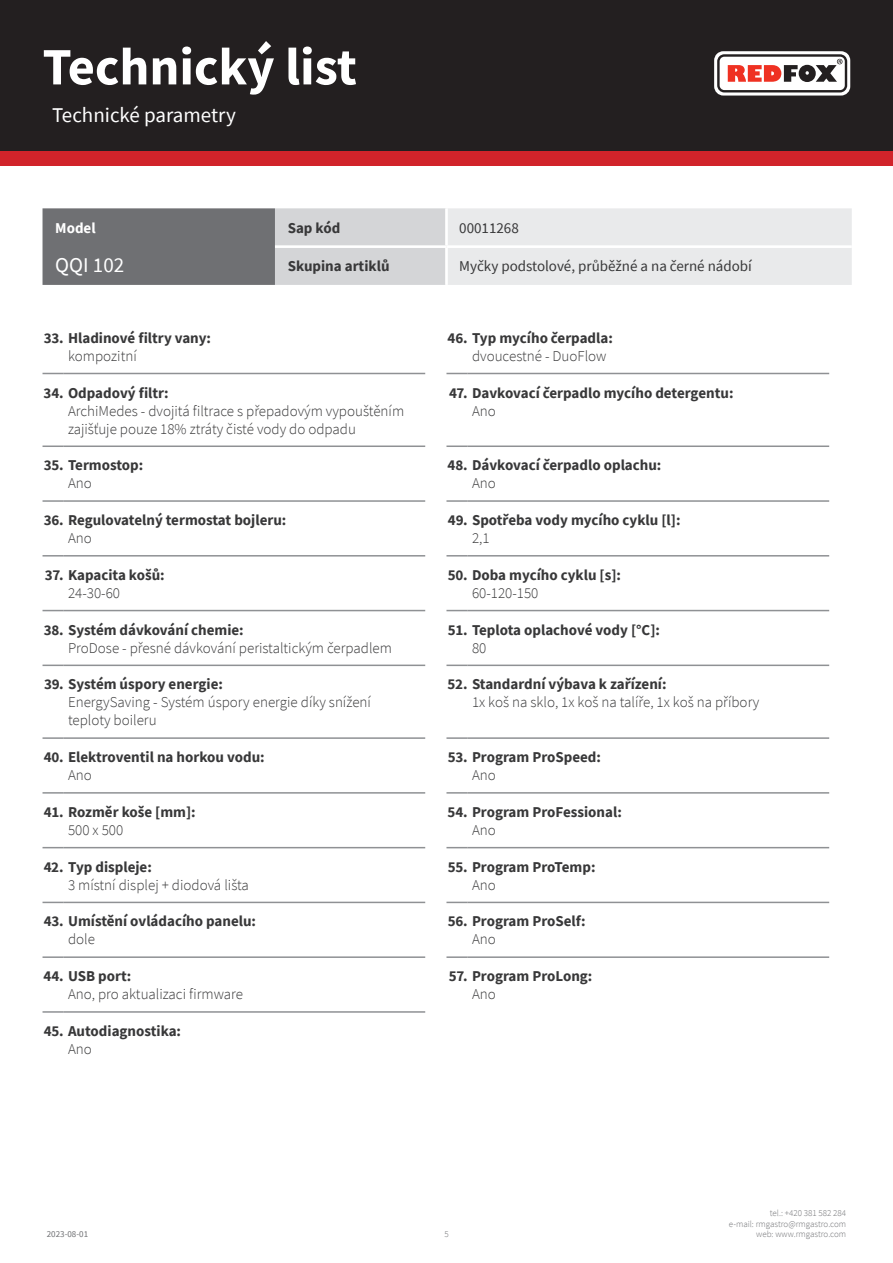
<style>
.page{position:relative;width:893px;height:1263px;background:#fff}
.page>*{position:absolute;margin:0;border:0;box-sizing:border-box;transform-origin:0 0}
.t1{font:700 52.5px "Source Sans Pro";color:#fff}
.kapitola{font:21px "Source Sans Pro";color:#fff}
.tabulka_-_headline{font:21px "Source Sans Pro";color:#fff}
.WebTechnicalNr{font:700 15px "Source Sans Pro";color:#383839}
.WebTechnicalValue{font:300 15px/18px "Source Sans Pro";color:#383839}
.tabulka_-_text{font:15px "Source Sans Pro";color:#383839}
.tabulka_-_text-2{font:700 15px "Source Sans Pro";color:#383839}
.tabulka_-_text-3{font:700 15px "Source Sans Pro";color:#fff}
.t2{font:300 9px/10.8px "Source Sans Pro";color:#6f7073;text-align:right}
.t3{font:9px "Source Sans Pro";color:#6f7073}
</style>
<div class="page">
<div style="left:0;top:0;width:893px;height:166px;background:#d1232a"></div>
<div style="left:0;top:0;width:893px;height:151px;background:#231f20"></div>
<svg style="left:714px;top:51px;width:136px;height:45px"></svg>
<hr style="left:64px;top:373px;width:361px;height:1px;background:#8f9194">
<hr style="left:468px;top:373px;width:361px;height:1px;background:#8f9194">
<hr style="left:64px;top:445px;width:361px;height:2px;background:#8f9194">
<hr style="left:468px;top:445px;width:361px;height:2px;background:#8f9194">
<hr style="left:64px;top:500px;width:361px;height:2px;background:#8f9194">
<hr style="left:64px;top:555px;width:361px;height:1px;background:#8f9194">
<hr style="left:64px;top:610px;width:361px;height:1px;background:#8f9194">
<hr style="left:64px;top:665px;width:361px;height:1px;background:#8f9194">
<hr style="left:64px;top:737px;width:361px;height:2px;background:#8f9194">
<hr style="left:64px;top:792px;width:361px;height:2px;background:#8f9194">
<hr style="left:64px;top:847px;width:361px;height:1px;background:#8f9194">
<hr style="left:64px;top:902px;width:361px;height:1px;background:#8f9194">
<hr style="left:64px;top:956px;width:361px;height:2px;background:#8f9194">
<hr style="left:64px;top:1011px;width:361px;height:2px;background:#8f9194">
<hr style="left:468px;top:500px;width:361px;height:2px;background:#8f9194">
<hr style="left:468px;top:555px;width:361px;height:1px;background:#8f9194">
<hr style="left:468px;top:610px;width:361px;height:1px;background:#8f9194">
<hr style="left:468px;top:665px;width:361px;height:1px;background:#8f9194">
<hr style="left:468px;top:737px;width:361px;height:2px;background:#8f9194">
<hr style="left:468px;top:792px;width:361px;height:2px;background:#8f9194">
<hr style="left:468px;top:847px;width:361px;height:1px;background:#8f9194">
<hr style="left:468px;top:902px;width:361px;height:1px;background:#8f9194">
<hr style="left:468px;top:956px;width:361px;height:2px;background:#8f9194">
<hr style="left:446px;top:500px;width:22px;height:2px;background:#8f9194">
<svg style="left:446px;top:555px;width:22px;height:1px"></svg>
<svg style="left:446px;top:610px;width:22px;height:1px"></svg>
<svg style="left:446px;top:665px;width:22px;height:1px"></svg>
<hr style="left:446px;top:737px;width:22px;height:2px;background:#8f9194">
<hr style="left:446px;top:792px;width:22px;height:2px;background:#8f9194">
<svg style="left:446px;top:847px;width:22px;height:1px"></svg>
<svg style="left:446px;top:902px;width:22px;height:1px"></svg>
<hr style="left:446px;top:956px;width:22px;height:2px;background:#8f9194">
<svg style="left:43px;top:373px;width:21px;height:1px"></svg>
<svg style="left:446px;top:373px;width:22px;height:1px"></svg>
<hr style="left:43px;top:445px;width:21px;height:2px;background:#8f9194">
<hr style="left:446px;top:445px;width:22px;height:2px;background:#8f9194">
<hr style="left:43px;top:500px;width:21px;height:2px;background:#8f9194">
<svg style="left:43px;top:555px;width:21px;height:1px"></svg>
<svg style="left:43px;top:610px;width:21px;height:1px"></svg>
<svg style="left:43px;top:665px;width:21px;height:1px"></svg>
<hr style="left:43px;top:737px;width:21px;height:2px;background:#8f9194">
<hr style="left:43px;top:792px;width:21px;height:2px;background:#8f9194">
<svg style="left:43px;top:847px;width:21px;height:1px"></svg>
<svg style="left:43px;top:902px;width:21px;height:1px"></svg>
<hr style="left:43px;top:956px;width:21px;height:2px;background:#8f9194">
<hr style="left:43px;top:1011px;width:21px;height:2px;background:#8f9194">
<svg style="left:43px;top:208px;width:809px;height:77px;background:#c0c1c3"></svg>
<hr style="left:445px;top:208px;width:3px;height:37px;background:#fff">
<hr style="left:275px;top:245px;width:171px;height:3px;background:#fff">
<hr style="left:446px;top:245px;width:406px;height:3px;background:#fff">
<hr style="left:445px;top:248px;width:3px;height:37px;background:#fff">
<h1 class="t1" style="left:43px;top:31px;width:316px">Technický list</h1>
<p class="kapitola" style="left:52px;top:101px;width:185px">Technické parametry</p>
<p class="tabulka_-_text-3" style="left:55px;top:218px;width:42px">Model</p>
<p class="tabulka_-_text-2" style="left:288px;top:218px;width:54px">Sap kód</p>
<p class="tabulka_-_text" style="left:459px;top:219px;width:61px">00011268</p>
<p class="tabulka_-_headline" style="left:55px;top:251px;width:70px">QQI 102</p>
<p class="tabulka_-_text-2" style="left:288px;top:256px;width:103px">Skupina artiklů</p>
<p class="tabulka_-_text" style="left:459px;top:257px;width:294px">Myčky podstolové, průběžné a na černé nádobí</p>
<p class="WebTechnicalNr" style="left:44px;top:328px;width:169px">33. Hladinové filtry vany:</p>
<p class="WebTechnicalValue" style="left:68px;top:347px;width:70px">kompozitní</p>
<p class="WebTechnicalNr" style="left:447px;top:328px;width:167px">46. Typ mycího čerpadla:</p>
<p class="WebTechnicalValue" style="left:472px;top:347px;width:136px">dvoucestné - DuoFlow</p>
<p class="WebTechnicalNr" style="left:44px;top:382px;width:127px">34. Odpadový filtr:</p>
<p class="WebTechnicalValue" style="left:68px;top:401px;width:338px">ArchiMedes - dvojitá filtrace s přepadovým vypouštěním zajišťuje pouze 18% ztráty čisté vody do odpadu</p>
<p class="WebTechnicalNr" style="left:449px;top:382px;width:286px">47. Davkovací čerpadlo mycího detergentu:</p>
<p class="WebTechnicalValue" style="left:472px;top:401px;width:25px">Ano</p>
<p class="WebTechnicalNr" style="left:44px;top:455px;width:101px">35. Termostop:</p>
<p class="WebTechnicalValue" style="left:68px;top:474px;width:25px">Ano</p>
<p class="WebTechnicalNr" style="left:447px;top:455px;width:215px">48. Dávkovací čerpadlo oplachu:</p>
<p class="WebTechnicalValue" style="left:472px;top:474px;width:25px">Ano</p>
<p class="WebTechnicalNr" style="left:44px;top:510px;width:244px">36. Regulovatelný termostat bojleru:</p>
<p class="WebTechnicalValue" style="left:68px;top:529px;width:25px">Ano</p>
<p class="WebTechnicalNr" style="left:448px;top:510px;width:234px">49. Spotřeba vody mycího cyklu [l]:</p>
<p class="WebTechnicalValue" style="left:472px;top:529px;width:19px">2,1</p>
<p class="WebTechnicalNr" style="left:45px;top:565px;width:121px">37. Kapacita košů:</p>
<p class="WebTechnicalValue" style="left:68px;top:584px;width:54px">24-30-60</p>
<p class="WebTechnicalNr" style="left:448px;top:565px;width:175px">50. Doba mycího cyklu [s]:</p>
<p class="WebTechnicalValue" style="left:472px;top:584px;width:68px">60-120-150</p>
<p class="WebTechnicalNr" style="left:44px;top:619px;width:202px">38. Systém dávkování chemie:</p>
<p class="WebTechnicalValue" style="left:68px;top:639px;width:325px">ProDose - přesné dávkování peristaltickým čerpadlem</p>
<p class="WebTechnicalNr" style="left:448px;top:619px;width:214px">51. Teplota oplachové vody [°C]:</p>
<p class="WebTechnicalValue" style="left:472px;top:639px;width:16px">80</p>
<p class="WebTechnicalNr" style="left:44px;top:674px;width:180px">39. Systém úspory energie:</p>
<p class="WebTechnicalValue" style="left:68px;top:693px;width:304px">EnergySaving - Systém úspory energie díky snížení teploty boileru</p>
<p class="WebTechnicalNr" style="left:448px;top:674px;width:220px">52. Standardní výbava k zařízení:</p>
<p class="WebTechnicalValue" style="left:472px;top:693px;width:289px">1x koš na sklo, 1x koš na talíře, 1x koš na příbory</p>
<p class="WebTechnicalNr" style="left:44px;top:747px;width:222px">40. Elektroventil na horkou vodu:</p>
<p class="WebTechnicalValue" style="left:68px;top:766px;width:25px">Ano</p>
<p class="WebTechnicalNr" style="left:448px;top:747px;width:155px">53. Program ProSpeed:</p>
<p class="WebTechnicalValue" style="left:472px;top:766px;width:25px">Ano</p>
<p class="WebTechnicalNr" style="left:44px;top:802px;width:153px">41. Rozměr koše [mm]:</p>
<p class="WebTechnicalValue" style="left:68px;top:821px;width:57px">500 x 500</p>
<p class="WebTechnicalNr" style="left:447px;top:802px;width:176px">54. Program ProFessional:</p>
<p class="WebTechnicalValue" style="left:472px;top:821px;width:25px">Ano</p>
<p class="WebTechnicalNr" style="left:44px;top:856px;width:110px">42. Typ displeje:</p>
<p class="WebTechnicalValue" style="left:68px;top:876px;width:182px">3 místní displej + diodová lišta</p>
<p class="WebTechnicalNr" style="left:448px;top:856px;width:149px">55. Program ProTemp:</p>
<p class="WebTechnicalValue" style="left:472px;top:876px;width:25px">Ano</p>
<p class="WebTechnicalNr" style="left:44px;top:911px;width:214px">43. Umístění ovládacího panelu:</p>
<p class="WebTechnicalValue" style="left:68px;top:930px;width:28px">dole</p>
<p class="WebTechnicalNr" style="left:448px;top:911px;width:139px">56. Program ProSelf:</p>
<p class="WebTechnicalValue" style="left:472px;top:930px;width:25px">Ano</p>
<p class="WebTechnicalNr" style="left:43px;top:966px;width:90px">44. USB port:</p>
<p class="WebTechnicalValue" style="left:68px;top:985px;width:177px">Ano, pro aktualizaci firmware</p>
<p class="WebTechnicalNr" style="left:449px;top:966px;width:145px">57. Program ProLong:</p>
<p class="WebTechnicalValue" style="left:472px;top:985px;width:25px">Ano</p>
<p class="WebTechnicalNr" style="left:44px;top:1021px;width:139px">45. Autodiagnostika:</p>
<p class="WebTechnicalValue" style="left:68px;top:1040px;width:25px">Ano</p>
<p class="t3" style="left:47px;top:1229px;width:43px">2023-08-01</p>
<p class="t2" style="left:444px;top:1229px;width:6px">5</p>
<p class="t2" style="left:729px;top:1207px;width:119px">tel.: +420 381 582 284<br>e-mail: rmgastro@rmgastro.com web: www.rmgastro.com</p>
</div>
